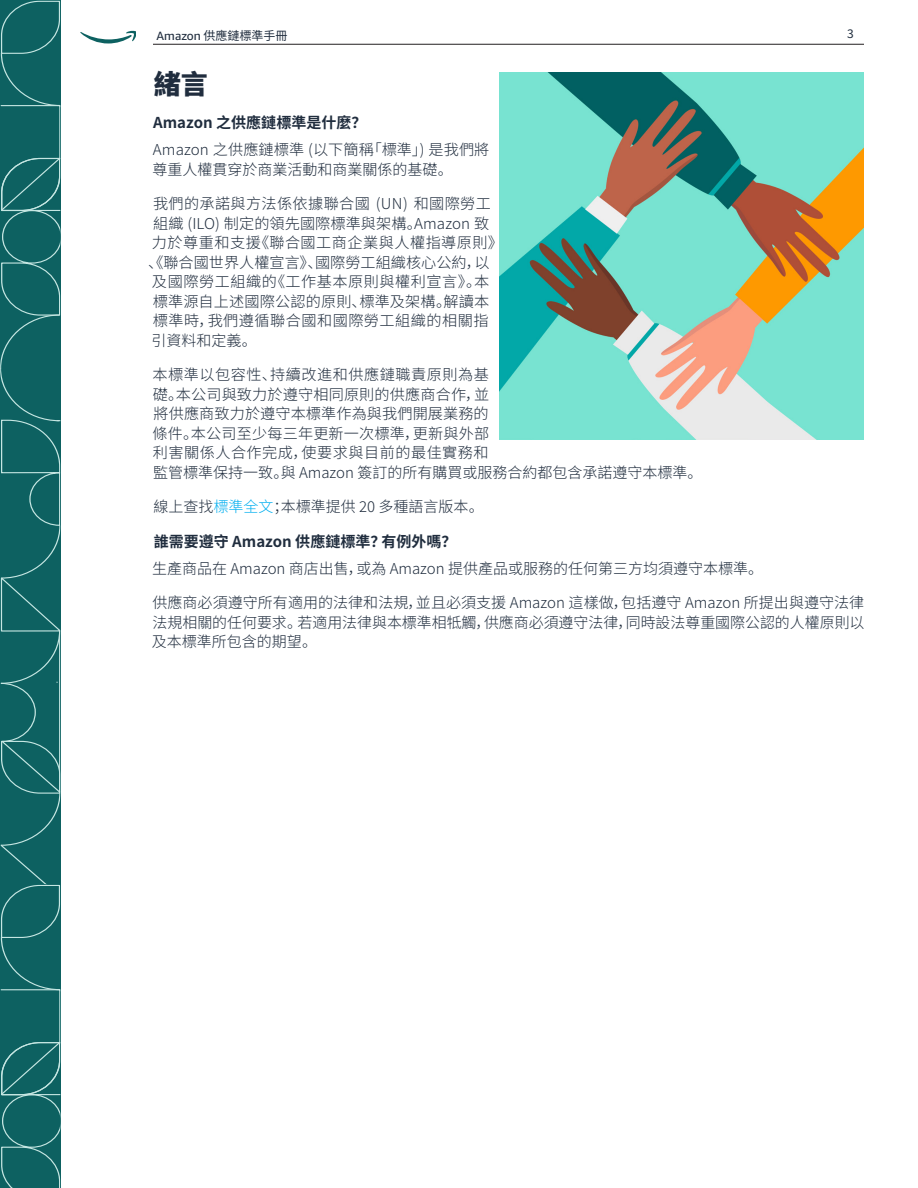
<style>
.page{position:relative;width:918px;height:1188px;background:#fff}
.page>*{position:absolute;margin:0;border:0;box-sizing:border-box;transform-origin:0 0}
.Main-Page-Title{font:800 27px "Source Han Sans CN";color:#202d3e}
.Body_Text-smaller_SCS{font:300 15px/19.5px "Source Han Sans CN";letter-spacing:.005em;color:#202d3e}
.Body_Text-smaller_SCS-2{font:300 15px "Source Han Sans CN";letter-spacing:.03em;color:#202d3e}
.Body_Text-smaller_SCS-bold{font:700 15px "Source Han Sans CN";color:#202d3e}
.Body_Text-smaller_SCS-3{font:300 15px "Source Han Sans CN";letter-spacing:.025em;color:#202d3e}
.Body_Text-smaller_SCS-4{font:300 15px "Source Han Sans CN";letter-spacing:.035em;color:#202d3e}
.t1{font:12px "Source Han Sans CN";color:#202d3e}
.s1{font-family:"Amazon Ember"}
.s2{color:#00aeef}
</style>
<div class="page">
<div style="left:0;top:794px;width:60px;height:50px;background:#0d6161"></div>
<svg style="left:0;top:0;width:60px;height:794px;background:#176868"></svg>
<svg style="left:0;top:844px;width:60px;height:344px;background:#156766"></svg>
<svg style="left:80px;top:31px;width:56px;height:12px"></svg>
<hr style="left:153px;top:44px;width:711px;height:1px;background:#231f20">
<img style="left:500px;top:72px;width:364px;height:367px">
<p class="t1" style="left:157px;top:29px;width:133px"><span class="s1">Amazon</span> 供應鏈標準手冊</p>
<p class="t1" style="left:847px;top:27px;width:8px">3</p>
<p class="Main-Page-Title" style="left:154px;top:69px;width:55px">緒言</p>
<p class="Body_Text-smaller_SCS-bold" style="left:153px;top:114px;width:215px">Amazon 之供應鏈標準是什麼？</p>
<p class="Body_Text-smaller_SCS" style="left:153px;top:140px;width:338px">Amazon 之供應鏈標準 (以下簡稱「標準」) 是我們將尊重人權貫穿於商業活動和商業關係的基礎。</p>
<p class="Body_Text-smaller_SCS-3" style="left:153px;top:195px;width:339px">我們的承諾與方法係依據聯合國 (UN) 和國際勞工</p>
<p class="Body_Text-smaller_SCS" style="left:153px;top:214px;width:337px">組織 (ILO) 制定的領先國際標準與架構。Amazon 致</p>
<p class="Body_Text-smaller_SCS-2" style="left:152px;top:234px;width:353px">力於尊重和支援《聯合國工商企業與人權指導原則》</p>
<p class="Body_Text-smaller_SCS" style="left:148px;top:253px;width:343px">、《聯合國世界人權宣言》、國際勞工組織核心公約，以</p>
<p class="Body_Text-smaller_SCS-4" style="left:152px;top:273px;width:339px">及國際勞工組織的《工作基本原則與權利宣言》。本</p>
<p class="Body_Text-smaller_SCS" style="left:153px;top:292px;width:338px">標準源自上述國際公認的原則、標準及架構。解讀本</p>
<p class="Body_Text-smaller_SCS-2" style="left:153px;top:312px;width:337px">標準時，我們遵循聯合國和國際勞工組織的相關指</p>
<p class="Body_Text-smaller_SCS" style="left:152px;top:331px;width:107px">引資料和定義。</p>
<p class="Body_Text-smaller_SCS" style="left:152px;top:365px;width:552px">本標準以包容性、持續改進和供應鏈職責原則為基<br>礎。本公司與致力於遵守相同原則的供應商合作，並<br>將供應商致力於遵守本標準作為與我們開展業務的<br>條件。本公司至少每三年更新一次標準，更新與外部<br>利害關係人合作完成，使要求與目前的最佳實務和<br>監管標準保持一致。與 Amazon 簽訂的所有購買或服務合約都包含承諾遵守本標準。</p>
<p class="Body_Text-smaller_SCS" style="left:153px;top:497px;width:332px">線上查找<span class="s2">標準全文</span>；本標準提供 20 多種語言版本。</p>
<p class="Body_Text-smaller_SCS-bold" style="left:154px;top:533px;width:304px">誰需要遵守 Amazon 供應鏈標準？有例外嗎？</p>
<p class="Body_Text-smaller_SCS" style="left:152px;top:559px;width:612px">生產商品在 Amazon 商店出售，或為 Amazon 提供產品或服務的任何第三方均須遵守本標準。</p>
<p class="Body_Text-smaller_SCS" style="left:152px;top:593px;width:714px;text-align:justify">供應商必須遵守所有適用的法律和法規，並且必須支援 Amazon 這樣做，包括遵守 Amazon 所提出與遵守法律法規相關的任何要求。若適用法律與本標準相牴觸，供應商必須遵守法律，同時設法尊重國際公認的人權原則以及本標準所包含的期望。</p>
</div>
